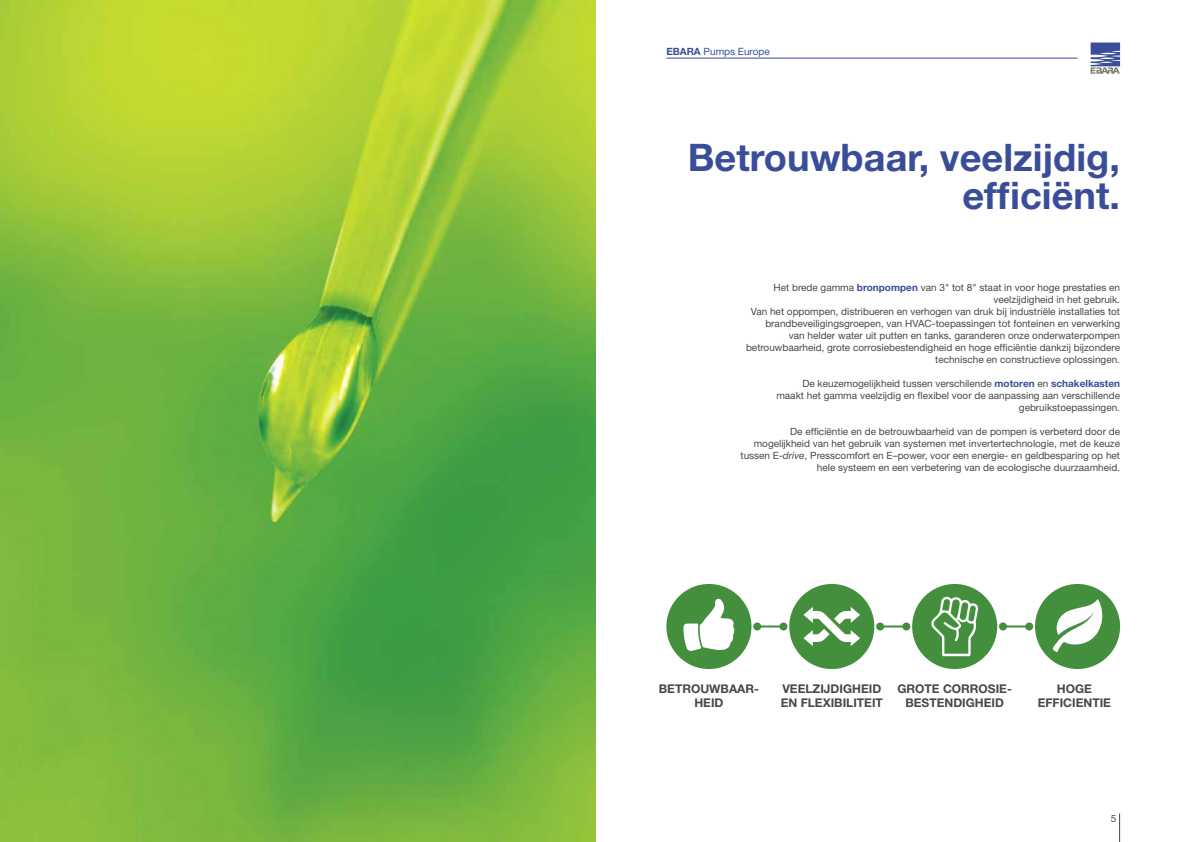
<style>
.page{position:relative;width:1191px;height:842px;background:#fff}
.page>*{position:absolute;margin:0;border:0;box-sizing:border-box;transform-origin:0 0}
.t1{font:700 38px/38px "Helvetica Neue";color:#3a4d98;text-align:right}
.t2{font:700 12px/14.4px "Helvetica Neue";color:#484848;text-align:center}
.t3{font:10px/12px "Helvetica Neue";color:#484848;text-align:right}
.t4{font:10px "Helvetica Neue";color:#3a4d98}
.s1{font-weight:700}
.s2{font-weight:700;color:#3a4d98}
.s3{font-style:italic}
</style>
<div class="page">
<svg style="left:1119px;top:814px;width:1px;height:28px"></svg>
<svg style="left:1090px;top:43px;width:30px;height:31px"></svg>
<hr style="left:666px;top:58px;width:411px;height:1px;background:#3a4d98">
<img style="left:0;top:0;width:595px;height:842px">
<div style="left:1035px;top:584px;width:85px;height:85px;background:#438f3d;border-radius:50%"></div>
<svg style="left:1052px;top:599px;width:51px;height:53px"></svg>
<div style="left:666px;top:584px;width:85px;height:85px;background:#438f3d;border-radius:50%"></div>
<svg style="left:683px;top:598px;width:52px;height:53px"></svg>
<div style="left:789px;top:584px;width:85px;height:85px;background:#438f3d;border-radius:50%"></div>
<svg style="left:803px;top:607px;width:57px;height:39px"></svg>
<div style="left:912px;top:584px;width:85px;height:85px;background:#438f3d;border-radius:50%"></div>
<svg style="left:931px;top:596px;width:47px;height:60px"></svg>
<hr style="left:757px;top:625px;width:26px;height:2px;background:#438f3d">
<div style="left:753px;top:622px;width:8px;height:8px;background:#438f3d;border-radius:50%"></div>
<div style="left:779px;top:622px;width:8px;height:8px;background:#438f3d;border-radius:50%"></div>
<hr style="left:880px;top:625px;width:26px;height:2px;background:#438f3d">
<div style="left:876px;top:622px;width:8px;height:8px;background:#438f3d;border-radius:50%"></div>
<div style="left:902px;top:622px;width:8px;height:8px;background:#438f3d;border-radius:50%"></div>
<hr style="left:1003px;top:625px;width:26px;height:2px;background:#438f3d">
<div style="left:999px;top:622px;width:8px;height:8px;background:#438f3d;border-radius:50%"></div>
<div style="left:1025px;top:622px;width:8px;height:8px;background:#438f3d;border-radius:50%"></div>
<p class="t4" style="left:666px;top:46px;width:105px"><span class="s1">EBARA</span> Pumps Europe</p>
<h1 class="t1" style="left:688px;top:138px;width:434px">Betrouwbaar, veelzijdig, efficiënt.</h1>
<p class="t3" style="left:746px;top:282px;width:375px">Het brede gamma <span class="s2">bronpompen</span> van 3" tot 8" staat in voor hoge prestaties en veelzijdigheid in het gebruik.<br>Van het oppompen, distribueren en verhogen van druk bij industriële installaties tot brandbeveiligingsgroepen, van HVAC-toepassingen tot fonteinen en verwerking<br>van helder water uit putten en tanks, garanderen onze onderwaterpompen betrouwbaarheid, grote corrosiebestendigheid en hoge efficiëntie dankzij bijzondere technische en constructieve oplossingen.</p>
<p class="t3" style="left:776px;top:378px;width:345px">De keuzemogelijkheid tussen verschilende <span class="s2">motoren</span> en <span class="s2">schakelkasten </span>maakt het gamma veelzijdig en flexibel voor de aanpassing aan verschillende gebruikstoepassingen.</p>
<p class="t3" style="left:740px;top:426px;width:381px">De efficiëntie en de betrouwbaarheid van de pompen is verbeterd door de mogelijkheid van het gebruik van systemen met invertertechnologie, met de keuze tussen E-<span class="s3">drive</span>, Presscomfort en E–power, voor een energie- en geldbesparing op het hele systeem en een verbetering van de ecologische duurzaamheid.</p>
<p class="t2" style="left:659px;top:681px;width:102px">BETROUWBAAR-<br>HEID</p>
<p class="t2" style="left:780px;top:681px;width:104px;text-align:left">VEELZIJDIGHEID<br>EN FLEXIBILITEIT</p>
<p class="t2" style="left:897px;top:681px;width:116px">GROTE CORROSIE-<br>BESTENDIGHEID</p>
<p class="t2" style="left:1037px;top:681px;width:75px">HOGE<br>EFFICIENTIE</p>
<p class="t3" style="left:1110px;top:812px;width:7px">5</p>
</div>
